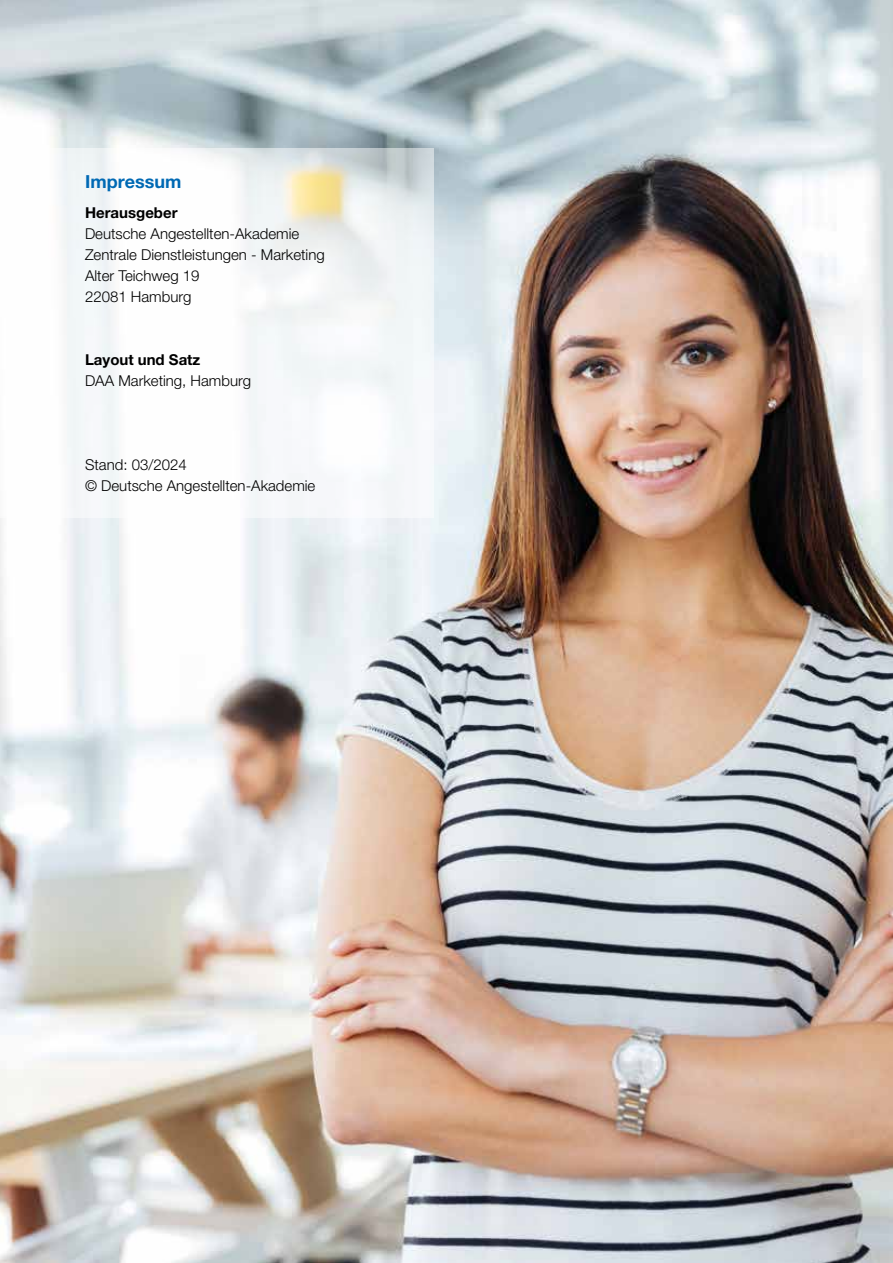
<style>
.page{position:relative;width:893px;height:1263px;background:#fff}
.page>*{position:absolute;margin:0;border:0;box-sizing:border-box;transform-origin:0 0}
.t1{font:700 18px "Helvetica Neue LT Pro";color:#0069b4}
.t2{font:300 15px/21px "Helvetica Neue LT Std";color:#000}
.t3{font:700 15px "Helvetica Neue LT Pro";color:#000}
</style>
<div class="page">
<img style="left:0;top:0;width:893px;height:1263px">
<svg style="left:0;top:148px;width:434px;height:370px"></svg>
<p class="t1" style="left:85px;top:171px;width:98px">Impressum</p>
<p class="t3" style="left:85px;top:203px;width:94px">Herausgeber</p>
<p class="t2" style="left:85px;top:223px;width:241px">Deutsche Angestellten-Akademie<br>Zentrale Dienstleistungen - Marketing<br>Alter Teichweg 19<br>22081 Hamburg</p>
<p class="t3" style="left:85px;top:350px;width:117px">Layout und Satz</p>
<p class="t2" style="left:85px;top:370px;width:168px">DAA Marketing, Hamburg</p>
<p class="t2" style="left:85px;top:454px;width:232px">Stand: 03/2024<br>© Deutsche Angestellten-Akademie</p>
</div>
